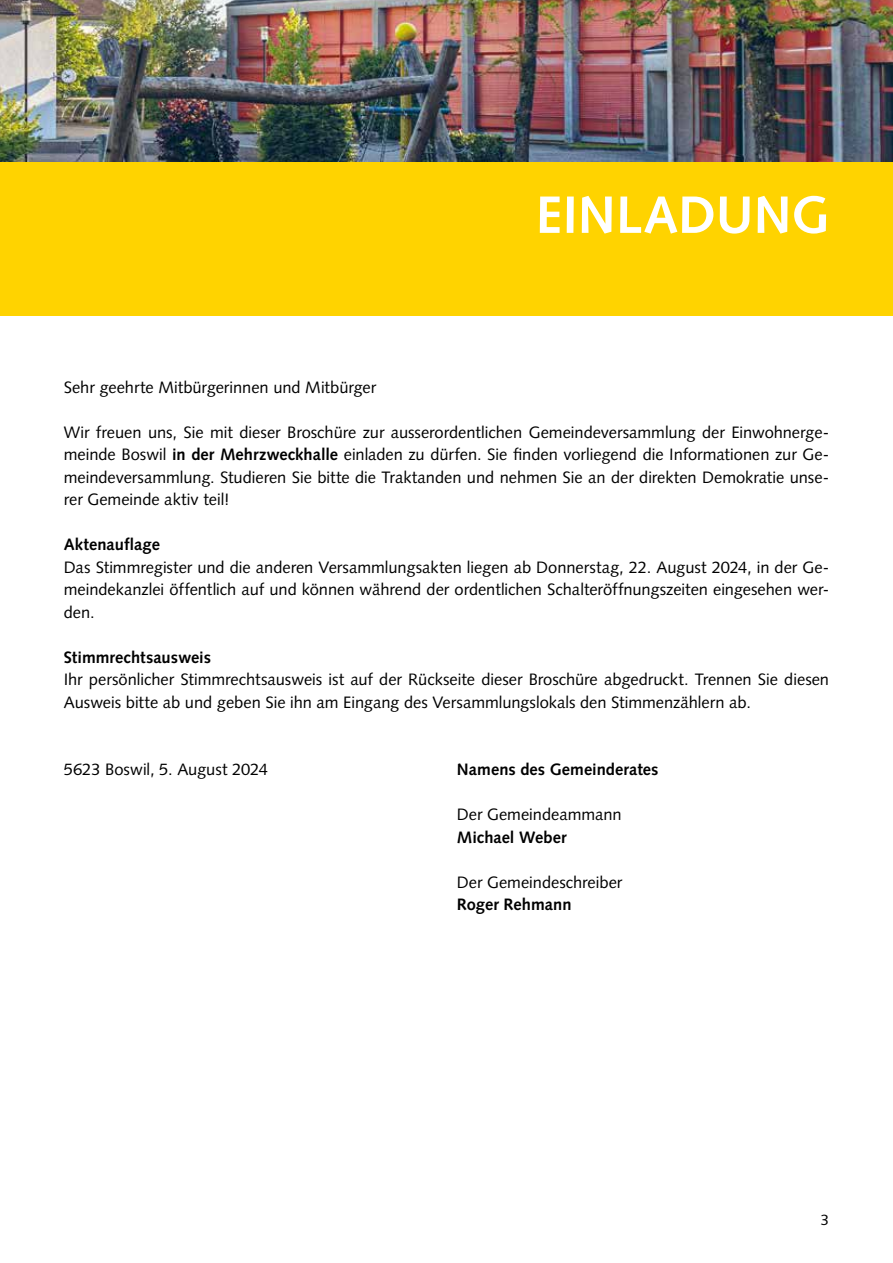
<style>
.page{position:relative;width:893px;height:1263px;background:#fff}
.page>*{position:absolute;margin:0;border:0;box-sizing:border-box;transform-origin:0 0}
.t1{font:700 52.5px "Syntax LT Std";color:#fff}
.t2{font:16.5px/22.5px "Syntax LT Std";letter-spacing:-.005em;color:#000;text-align:justify}
.t3{font:700 16.5px "Syntax LT Std";letter-spacing:.005em;color:#000}
.t4{font:15px "Syntax LT Std";color:#000}
.s1{font-weight:700}
</style>
<div class="page">
<img style="left:0;top:0;width:893px;height:162px">
<div style="left:0;top:162px;width:893px;height:154px;background:#ffd300"></div>
<h1 class="t1" style="left:536px;top:185px;width:295px">EINLADUNG</h1>
<p class="t2" style="left:64px;top:376px;width:314px">Sehr geehrte Mitbürgerinnen und Mitbürger</p>
<p class="t2" style="left:64px;top:421px;width:767px">Wir freuen uns, Sie mit dieser Broschüre zur ausserordentlichen Gemeindeversammlung der Einwohnerge&shy;meinde Boswil <span class="s1">in der Mehrzweckhalle</span> einladen zu dürfen. Sie finden vorliegend die Informationen zur Ge&shy;meindeversammlung. Studieren Sie bitte die Traktanden und nehmen Sie an der direkten Demokratie unse&shy;rer Gemeinde aktiv teil!</p>
<p class="t3" style="left:64px;top:535px;width:98px">Aktenauflage</p>
<p class="t2" style="left:64px;top:556px;width:767px">Das Stimmregister und die anderen Versammlungsakten liegen ab Donnerstag, 22. August 2024, in der Ge&shy;meindekanzlei öffentlich auf und können während der ordentlichen Schalteröffnungszeiten eingesehen wer&shy;den.</p>
<p class="t3" style="left:64px;top:647px;width:149px">Stimmrechtsausweis</p>
<p class="t2" style="left:64px;top:668px;width:767px">Ihr persönlicher Stimmrechtsausweis ist auf der Rückseite dieser Broschüre abgedruckt. Trennen Sie diesen<br>Ausweis bitte ab und geben Sie ihn am Eingang des Versammlungslokals den Stimmenzählern ab.</p>
<p class="t2" style="left:64px;top:758px;width:206px">5623 Boswil, 5. August 2024</p>
<p class="t3" style="left:457px;top:760px;width:203px">Namens des Gemeinderates</p>
<p class="t2" style="left:457px;top:803px;width:166px">Der Gemeindeammann</p>
<p class="t3" style="left:457px;top:827px;width:111px">Michael Weber</p>
<p class="t2" style="left:457px;top:871px;width:167px">Der Gemeindeschreiber</p>
<p class="t3" style="left:457px;top:895px;width:116px">Roger Rehmann</p>
<p class="t4" style="left:821px;top:1211px;width:10px">3</p>
</div>
